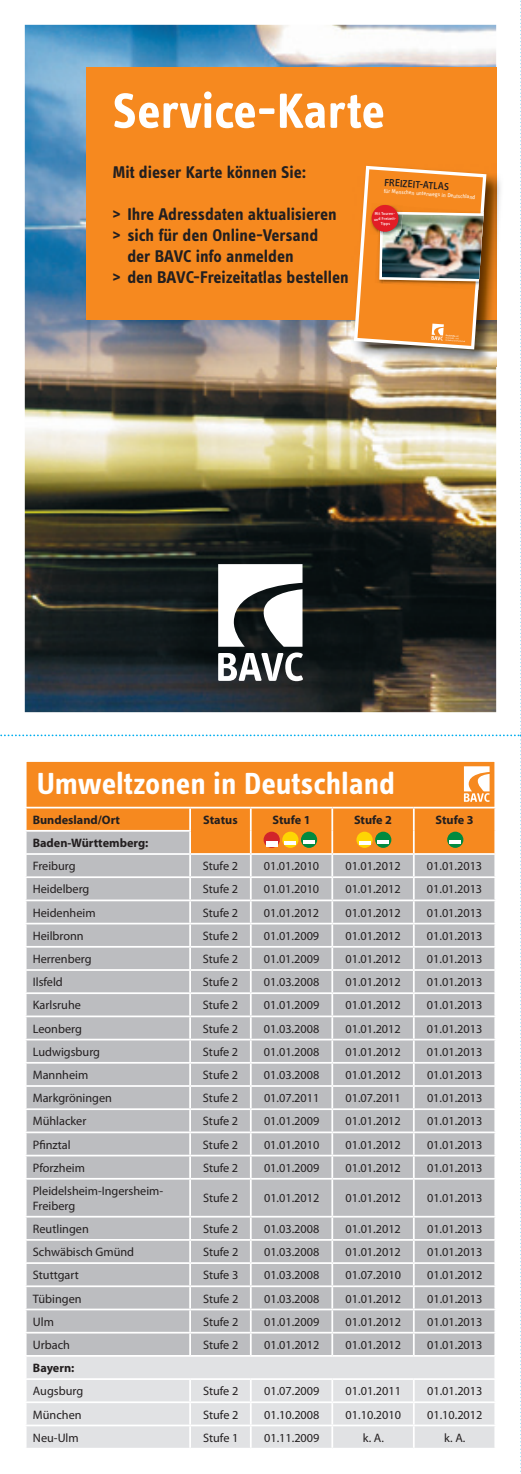
<style>
.page{position:relative;width:521px;height:1474px;background:#fff}
.page>*{position:absolute;margin:0;border:0;box-sizing:border-box;transform-origin:0 0}
.t1{font:700 51.1px "Info Text";letter-spacing:-.005em;color:#fff}
.t2{font:31.5px "Info Text Bold Tf";color:#fff}
.t3{font:700 17.5px "Info Text";color:#231f20}
.t4{font:12.25px/14.7px "Myriad Pro";color:#231f20}
.t5{font:700 12.25px "Myriad Pro";color:#231f20}
.t6{font:500 10.67px "Info OT Text";color:#231f20}
.t7{font:5.95px "Info OT Text";color:#fff}
.t8{font:500 4.2px/5.1px "Info OT Text";color:#fff;text-align:center}
</style>
<div class="page">
<img style="left:0;top:0;width:521px;height:1472px">
<h1 class="t1" style="left:112px;top:81px;width:274px">Service-Karte</h1>
<h3 class="t3" style="left:112px;top:162px;width:195px">Mit dieser Karte können Sie:</h3>
<h3 class="t3" style="left:112px;top:204px;width:226px">&gt; Ihre Adressdaten aktualisieren</h3>
<h3 class="t3" style="left:112px;top:225px;width:207px">&gt; sich für den Online-Versand</h3>
<h3 class="t3" style="left:127px;top:246px;width:168px">der BAVC info anmelden</h3>
<h3 class="t3" style="left:112px;top:267px;width:238px">&gt; den BAVC-Freizeitatlas bestellen</h3>
<p class="t6" style="left:385px;top:175px;width:67px;rotate:4deg">FREIZEIT-ATLAS</p>
<p class="t7" style="left:384px;top:187px;width:93px;rotate:4deg">für Menschen unterwegs in Deutschland</p>
<p class="t8" style="left:373px;top:211px;width:24px;rotate:-3deg">Mit Touren&shy;und Freizeit-<br>Tipps</p>
<h2 class="t2" style="left:37px;top:765px;width:360px">Umweltzonen in Deutschland</h2>
<p class="t5" style="left:33px;top:811px;width:89px">Bundesland/Ort</p>
<p class="t5" style="left:203px;top:811px;width:36px">Status</p>
<p class="t5" style="left:272px;top:811px;width:39px">Stufe 1</p>
<p class="t5" style="left:354px;top:811px;width:39px">Stufe 2</p>
<p class="t5" style="left:435px;top:811px;width:39px">Stufe 3</p>
<p class="t5" style="left:33px;top:835px;width:117px">Baden-Württemberg:</p>
<p class="t4" style="left:33px;top:858px;width:45px">Freiburg</p>
<p class="t4" style="left:203px;top:858px;width:37px">Stufe 2</p>
<p class="t4" style="left:264px;top:858px;width:57px">01.01.2010</p>
<p class="t4" style="left:345px;top:858px;width:57px">01.01.2012</p>
<p class="t4" style="left:427px;top:858px;width:57px">01.01.2013</p>
<p class="t4" style="left:33px;top:881px;width:58px">Heidelberg</p>
<p class="t4" style="left:203px;top:881px;width:37px">Stufe 2</p>
<p class="t4" style="left:264px;top:881px;width:57px">01.01.2010</p>
<p class="t4" style="left:345px;top:881px;width:57px">01.01.2012</p>
<p class="t4" style="left:427px;top:881px;width:57px">01.01.2013</p>
<p class="t4" style="left:33px;top:905px;width:64px">Heidenheim</p>
<p class="t4" style="left:203px;top:905px;width:37px">Stufe 2</p>
<p class="t4" style="left:264px;top:905px;width:57px">01.01.2012</p>
<p class="t4" style="left:345px;top:905px;width:57px">01.01.2012</p>
<p class="t4" style="left:427px;top:905px;width:57px">01.01.2013</p>
<p class="t4" style="left:33px;top:928px;width:53px">Heilbronn</p>
<p class="t4" style="left:203px;top:928px;width:37px">Stufe 2</p>
<p class="t4" style="left:264px;top:928px;width:57px">01.01.2009</p>
<p class="t4" style="left:345px;top:928px;width:57px">01.01.2012</p>
<p class="t4" style="left:427px;top:928px;width:57px">01.01.2013</p>
<p class="t4" style="left:33px;top:951px;width:60px">Herrenberg</p>
<p class="t4" style="left:203px;top:951px;width:37px">Stufe 2</p>
<p class="t4" style="left:264px;top:951px;width:57px">01.01.2009</p>
<p class="t4" style="left:345px;top:951px;width:57px">01.01.2012</p>
<p class="t4" style="left:427px;top:951px;width:57px">01.01.2013</p>
<p class="t4" style="left:33px;top:974px;width:32px">Ilsfeld</p>
<p class="t4" style="left:203px;top:974px;width:37px">Stufe 2</p>
<p class="t4" style="left:264px;top:974px;width:57px">01.03.2008</p>
<p class="t4" style="left:345px;top:974px;width:57px">01.01.2012</p>
<p class="t4" style="left:427px;top:974px;width:57px">01.01.2013</p>
<p class="t4" style="left:33px;top:997px;width:50px">Karlsruhe</p>
<p class="t4" style="left:203px;top:997px;width:37px">Stufe 2</p>
<p class="t4" style="left:264px;top:997px;width:57px">01.01.2009</p>
<p class="t4" style="left:345px;top:997px;width:57px">01.01.2012</p>
<p class="t4" style="left:427px;top:997px;width:57px">01.01.2013</p>
<p class="t4" style="left:33px;top:1020px;width:51px">Leonberg</p>
<p class="t4" style="left:203px;top:1020px;width:37px">Stufe 2</p>
<p class="t4" style="left:264px;top:1020px;width:57px">01.03.2008</p>
<p class="t4" style="left:345px;top:1020px;width:57px">01.01.2012</p>
<p class="t4" style="left:427px;top:1020px;width:57px">01.01.2013</p>
<p class="t4" style="left:33px;top:1044px;width:69px">Ludwigsburg</p>
<p class="t4" style="left:203px;top:1044px;width:37px">Stufe 2</p>
<p class="t4" style="left:264px;top:1044px;width:57px">01.01.2008</p>
<p class="t4" style="left:345px;top:1044px;width:57px">01.01.2012</p>
<p class="t4" style="left:427px;top:1044px;width:57px">01.01.2013</p>
<p class="t4" style="left:33px;top:1067px;width:57px">Mannheim</p>
<p class="t4" style="left:203px;top:1067px;width:37px">Stufe 2</p>
<p class="t4" style="left:264px;top:1067px;width:57px">01.03.2008</p>
<p class="t4" style="left:345px;top:1067px;width:57px">01.01.2012</p>
<p class="t4" style="left:427px;top:1067px;width:57px">01.01.2013</p>
<p class="t4" style="left:33px;top:1090px;width:81px">Markgröningen</p>
<p class="t4" style="left:203px;top:1090px;width:37px">Stufe 2</p>
<p class="t4" style="left:264px;top:1090px;width:57px">01.07.2011</p>
<p class="t4" style="left:345px;top:1090px;width:57px">01.07.2011</p>
<p class="t4" style="left:427px;top:1090px;width:57px">01.01.2013</p>
<p class="t4" style="left:33px;top:1113px;width:55px">Mühlacker</p>
<p class="t4" style="left:203px;top:1113px;width:37px">Stufe 2</p>
<p class="t4" style="left:264px;top:1113px;width:57px">01.01.2009</p>
<p class="t4" style="left:345px;top:1113px;width:57px">01.01.2012</p>
<p class="t4" style="left:427px;top:1113px;width:57px">01.01.2013</p>
<p class="t4" style="left:33px;top:1136px;width:39px">Pfinztal</p>
<p class="t4" style="left:203px;top:1136px;width:37px">Stufe 2</p>
<p class="t4" style="left:264px;top:1136px;width:57px">01.01.2010</p>
<p class="t4" style="left:345px;top:1136px;width:57px">01.01.2012</p>
<p class="t4" style="left:427px;top:1136px;width:57px">01.01.2013</p>
<p class="t4" style="left:33px;top:1160px;width:54px">Pforzheim</p>
<p class="t4" style="left:203px;top:1160px;width:37px">Stufe 2</p>
<p class="t4" style="left:264px;top:1160px;width:57px">01.01.2009</p>
<p class="t4" style="left:345px;top:1160px;width:57px">01.01.2012</p>
<p class="t4" style="left:427px;top:1160px;width:57px">01.01.2013</p>
<p class="t4" style="left:33px;top:1183px;width:132px">Pleidelsheim-Ingersheim-<br>Freiberg</p>
<p class="t4" style="left:203px;top:1190px;width:37px">Stufe 2</p>
<p class="t4" style="left:264px;top:1190px;width:57px">01.01.2012</p>
<p class="t4" style="left:345px;top:1190px;width:57px">01.01.2012</p>
<p class="t4" style="left:427px;top:1190px;width:57px">01.01.2013</p>
<p class="t4" style="left:33px;top:1221px;width:57px">Reutlingen</p>
<p class="t4" style="left:203px;top:1221px;width:37px">Stufe 2</p>
<p class="t4" style="left:264px;top:1221px;width:57px">01.03.2008</p>
<p class="t4" style="left:345px;top:1221px;width:57px">01.01.2012</p>
<p class="t4" style="left:427px;top:1221px;width:57px">01.01.2013</p>
<p class="t4" style="left:33px;top:1244px;width:103px">Schwäbisch Gmünd</p>
<p class="t4" style="left:203px;top:1244px;width:37px">Stufe 2</p>
<p class="t4" style="left:264px;top:1244px;width:57px">01.03.2008</p>
<p class="t4" style="left:345px;top:1244px;width:57px">01.01.2012</p>
<p class="t4" style="left:427px;top:1244px;width:57px">01.01.2013</p>
<p class="t4" style="left:33px;top:1267px;width:47px">Stuttgart</p>
<p class="t4" style="left:203px;top:1267px;width:37px">Stufe 3</p>
<p class="t4" style="left:264px;top:1267px;width:57px">01.03.2008</p>
<p class="t4" style="left:346px;top:1267px;width:57px">01.07.2010</p>
<p class="t4" style="left:427px;top:1267px;width:57px">01.01.2012</p>
<p class="t4" style="left:33px;top:1290px;width:50px">Tübingen</p>
<p class="t4" style="left:203px;top:1290px;width:37px">Stufe 2</p>
<p class="t4" style="left:264px;top:1290px;width:57px">01.03.2008</p>
<p class="t4" style="left:346px;top:1290px;width:57px">01.01.2012</p>
<p class="t4" style="left:427px;top:1290px;width:57px">01.01.2013</p>
<p class="t4" style="left:33px;top:1313px;width:23px">Ulm</p>
<p class="t4" style="left:203px;top:1313px;width:37px">Stufe 2</p>
<p class="t4" style="left:264px;top:1313px;width:57px">01.01.2009</p>
<p class="t4" style="left:346px;top:1313px;width:57px">01.01.2012</p>
<p class="t4" style="left:427px;top:1313px;width:57px">01.01.2013</p>
<p class="t4" style="left:33px;top:1337px;width:39px">Urbach</p>
<p class="t4" style="left:203px;top:1337px;width:37px">Stufe 2</p>
<p class="t4" style="left:264px;top:1337px;width:57px">01.01.2012</p>
<p class="t4" style="left:346px;top:1337px;width:57px">01.01.2012</p>
<p class="t4" style="left:427px;top:1337px;width:57px">01.01.2013</p>
<p class="t5" style="left:33px;top:1359px;width:43px">Bayern:</p>
<p class="t4" style="left:33px;top:1383px;width:52px">Augsburg</p>
<p class="t4" style="left:203px;top:1383px;width:37px">Stufe 2</p>
<p class="t4" style="left:264px;top:1383px;width:57px">01.07.2009</p>
<p class="t4" style="left:346px;top:1383px;width:57px">01.01.2011</p>
<p class="t4" style="left:427px;top:1383px;width:57px">01.01.2013</p>
<p class="t4" style="left:33px;top:1406px;width:50px">München</p>
<p class="t4" style="left:203px;top:1406px;width:37px">Stufe 2</p>
<p class="t4" style="left:264px;top:1406px;width:57px">01.10.2008</p>
<p class="t4" style="left:346px;top:1406px;width:57px">01.10.2010</p>
<p class="t4" style="left:427px;top:1406px;width:57px">01.10.2012</p>
<p class="t4" style="left:33px;top:1429px;width:47px">Neu-Ulm</p>
<p class="t4" style="left:203px;top:1429px;width:37px">Stufe 1</p>
<p class="t4" style="left:264px;top:1429px;width:57px">01.11.2009</p>
<p class="t4" style="left:363px;top:1429px;width:23px">k. A.</p>
<p class="t4" style="left:444px;top:1429px;width:23px">k. A.</p>
</div>
